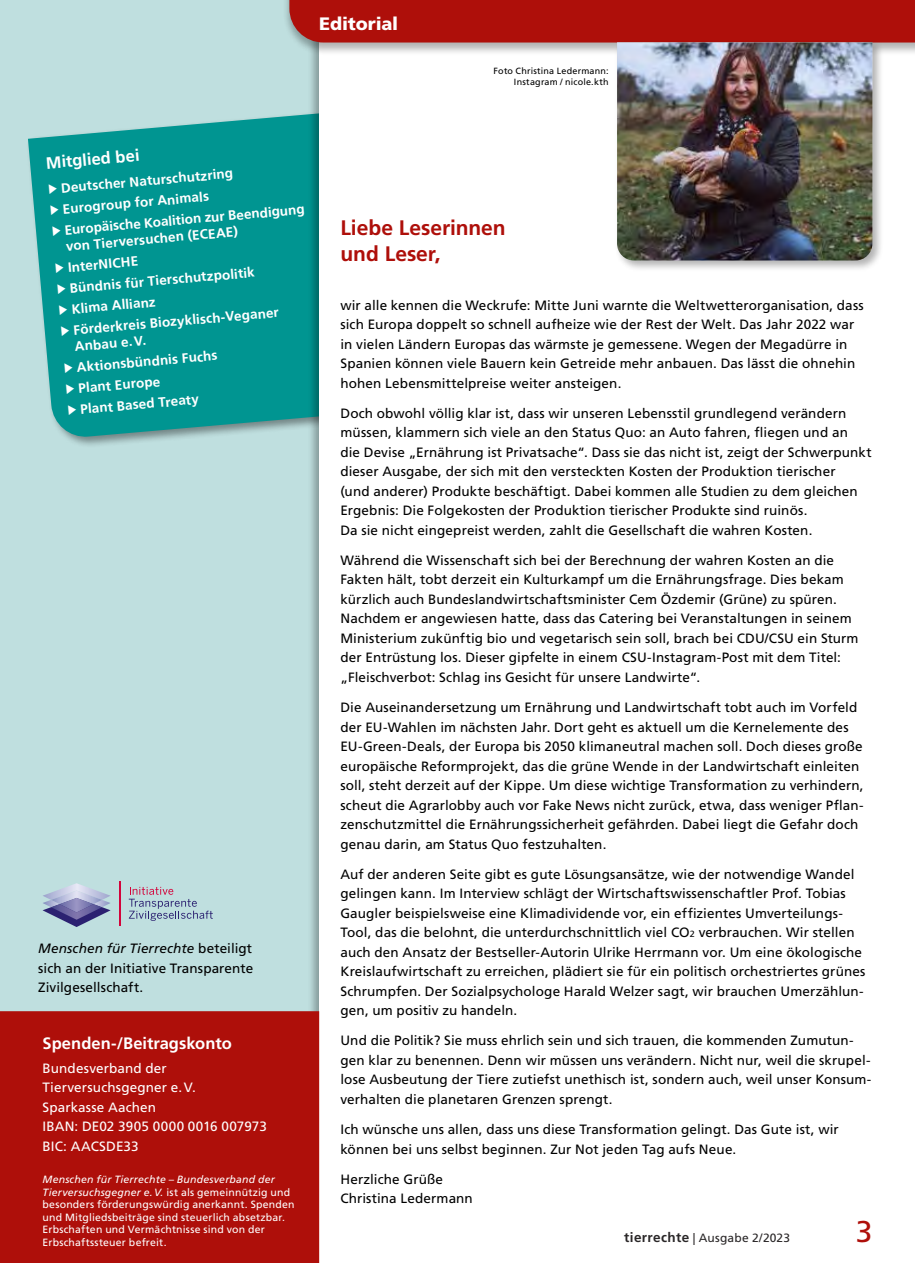
<style>
.page{position:relative;width:915px;height:1263px;background:#fff}
.page>*{position:absolute;margin:0;border:0;box-sizing:border-box;transform-origin:0 0}
.t1{font:30px "Frutiger LT Std";color:#ae0f0a}
.t2{font:700 21px/25.2px "Frutiger LT Std";letter-spacing:-.005em;color:#ae0f0a}
.t3{font:900 18px "Frutiger LT Std";letter-spacing:-.01em;color:#fff}
.t4{font:700 16.5px "Frutiger LT Std";color:#fff}
.t5{font:13.5px/19.5px "Frutiger LT Std";letter-spacing:.005em;color:#000}
.t6{font:700 13.5px/21px "Frutiger LT Std";color:#fff}
.t7{font:13.5px/19.5px "Frutiger LT Std";letter-spacing:.01em;color:#fff}
.t8{font:12px "Frutiger LT Std";letter-spacing:.01em;color:#2a2728}
.t9{font:10.5px/12.6px "Frutiger LT Std";letter-spacing:.02em;color:#fff}
.t10{font:9px/10.8px "Frutiger LT Std";letter-spacing:.02em;color:#000;text-align:right}
.s1{font-style:italic}
.s2{font-size:9px}
.s3{font-weight:700;font-size:13.5px}
</style>
<div class="page">
<div style="left:0;top:0;width:340px;height:1263px;background:#bfdfdf"></div>
<div style="left:26px;top:107px;width:374px;height:341px;background:#000;opacity:.4"></div>
<svg style="left:28px;top:110px;width:279px;height:328px;background:#169d99"></svg>
<div style="left:319px;top:0;width:595px;height:1263px;background:#fff"></div>
<div style="left:282px;top:0;width:632px;height:56px;background:#000;opacity:.3"></div>
<div style="left:289px;top:0;width:625px;height:43px;background:#ae0f0a"></div>
<div style="left:0;top:1011px;width:319px;height:252px;background:#ae0f0a"></div>
<svg style="left:43px;top:883px;width:68px;height:44px"></svg>
<img style="left:51px;top:890px;width:51px;height:14px">
<img style="left:60px;top:898px;width:34px;height:14px">
<svg style="left:129px;top:887px;width:84px;height:34px"></svg>
<hr style="left:120px;top:881px;width:1px;height:44px;background:#d3043b">
<div style="left:614px;top:40px;width:269px;height:232px;background:#000;opacity:.3"></div>
<img style="left:617px;top:43px;width:255px;height:218px">
<svg style="left:49px;top:183px;width:8px;height:11px"></svg>
<svg style="left:50px;top:204px;width:9px;height:11px"></svg>
<svg style="left:52px;top:225px;width:9px;height:11px"></svg>
<svg style="left:56px;top:263px;width:8px;height:10px"></svg>
<svg style="left:57px;top:283px;width:9px;height:11px"></svg>
<svg style="left:59px;top:304px;width:9px;height:11px"></svg>
<svg style="left:61px;top:325px;width:9px;height:11px"></svg>
<svg style="left:64px;top:363px;width:9px;height:10px"></svg>
<svg style="left:66px;top:384px;width:9px;height:10px"></svg>
<svg style="left:68px;top:405px;width:8px;height:10px"></svg>
<h3 class="t3" style="left:319px;top:13px;width:81px">Editorial</h3>
<p class="t10" style="left:493px;top:66px;width:116px">Foto Christina Ledermann:<br>Instagram / nicole.kth</p>
<p class="t4" style="left:45px;top:153px;width:95px;rotate:-5deg">Mitglied bei</p>
<p class="t6" style="left:60px;top:178px;width:242px;rotate:-5deg">Deutscher Naturschutzring<br>Eurogroup for Animals<br>Europäische Koalition zur Beendigung</p>
<p class="t6" style="left:65px;top:236px;width:207px;rotate:-5deg">von Tierversuchen (ECEAE)<br>InterNICHE<br>Bündnis für Tierschutzpolitik<br>Klima Allianz<br>Förderkreis Biozyklisch-Veganer</p>
<p class="t6" style="left:74px;top:336px;width:143px;rotate:-5deg">Anbau e.V.<br>Aktionsbündnis Fuchs<br>Plant Europe<br>Plant Based Treaty</p>
<p class="t5" style="left:38px;top:939px;width:216px;text-align:justify"><span class="s1">Menschen für Tierrechte</span> beteiligt sich an der Initiative Transparente Zivilgesellschaft.</p>
<p class="t4" style="left:43px;top:1034px;width:191px">Spenden-/Beitragskonto</p>
<p class="t7" style="left:43px;top:1058px;width:226px">Bundesverband der<br>Tierversuchsgegner e.V.<br>Sparkasse Aachen<br>IBAN: DE02 3905 0000 0016 007973<br>BIC: AACSDE33</p>
<p class="t9" style="left:43px;top:1173px;width:253px"><span class="s1">Menschen für Tierrechte – Bundesverband der Tierversuchsgegner e.V.</span> ist als gemeinnützig und besonders förderungswürdig anerkannt. Spenden und Mitgliedsbeiträge sind steuerlich absetzbar.<br>Erbschaften und Vermächtnisse sind von der Erbschaftssteuer befreit.</p>
<h2 class="t2" style="left:340px;top:216px;width:167px">Liebe Leserinnen und Leser,</h2>
<p class="t5" style="left:340px;top:295px;width:524px">wir alle kennen die Weckrufe: Mitte Juni warnte die Weltwetterorganisation, dass sich Europa doppelt so schnell aufheize wie der Rest der Welt. Das Jahr 2022 war in vielen Ländern Europas das wärmste je gemessene. Wegen der Megadürre in Spanien können viele Bauern kein Getreide mehr anbauen. Das lässt die ohnehin hohen Lebensmittelpreise weiter ansteigen.</p>
<p class="t5" style="left:340px;top:403px;width:532px">Doch obwohl völlig klar ist, dass wir unseren Lebensstil grundlegend verändern müssen, klammern sich viele an den Status Quo: an Auto fahren, fliegen und an<br>die Devise „Ernährung ist Privatsache“. Dass sie das nicht ist, zeigt der Schwerpunkt dieser Ausgabe, der sich mit den versteckten Kosten der Produktion tierischer<br>(und anderer) Produkte beschäftigt. Dabei kommen alle Studien zu dem gleichen Ergebnis: Die Folgekosten der Produktion tierischer Produkte sind ruinös.<br>Da sie nicht eingepreist werden, zahlt die Gesellschaft die wahren Kosten.</p>
<p class="t5" style="left:340px;top:550px;width:519px">Während die Wissenschaft sich bei der Berechnung der wahren Kosten an die Fakten hält, tobt derzeit ein Kulturkampf um die Ernährungsfrage. Dies bekam kürzlich auch Bundeslandwirtschaftsminister Cem Özdemir (Grüne) zu spüren.<br>Nachdem er angewiesen hatte, dass das Catering bei Veranstaltungen in seinem Ministerium zukünftig bio und vegetarisch sein soll, brach bei CDU/CSU ein Sturm der Entrüstung los. Dieser gipfelte in einem CSU-Instagram-Post mit dem Titel: „Fleischverbot: Schlag ins Gesicht für unsere Landwirte“.</p>
<p class="t5" style="left:340px;top:698px;width:524px">Die Auseinandersetzung um Ernährung und Landwirtschaft tobt auch im Vorfeld der EU-Wahlen im nächsten Jahr. Dort geht es aktuell um die Kernelemente des EU-Green-Deals, der Europa bis 2050 klimaneutral machen soll. Doch dieses große europäische Reformprojekt, das die grüne Wende in der Landwirtschaft einleiten soll, steht derzeit auf der Kippe. Um diese wichtige Transformation zu verhindern, scheut die Agrarlobby auch vor Fake News nicht zurück, etwa, dass weniger Pflan&shy;zenschutzmittel die Ernährungssicherheit gefährden. Dabei liegt die Gefahr doch genau darin, am Status Quo festzuhalten.</p>
<p class="t5" style="left:340px;top:864px;width:526px">Auf der anderen Seite gibt es gute Lösungsansätze, wie der notwendige Wandel gelingen kann. Im Interview schlägt der Wirtschaftswissenschaftler Prof. Tobias Gaugler beispielsweise eine Klimadividende vor, ein effizientes Umverteilungs-Tool, das die belohnt, die unterdurchschnittlich viel CO<span class="s2">2</span> verbrauchen. Wir stellen auch den Ansatz der Bestseller-Autorin Ulrike Herrmann vor. Um eine ökologische Kreislaufwirtschaft zu erreichen, plädiert sie für ein politisch orchestriertes grünes Schrumpfen. Der Sozialpsychologe Harald Welzer sagt, wir brauchen Umerzählun&shy;gen, um positiv zu handeln.</p>
<p class="t5" style="left:340px;top:1031px;width:532px">Und die Politik? Sie muss ehrlich sein und sich trauen, die kommenden Zumutun&shy;gen klar zu benennen. Denn wir müssen uns verändern. Nicht nur, weil die skrupel&shy;lose Ausbeutung der Tiere zutiefst unethisch ist, sondern auch, weil unser Konsum&shy;verhalten die planetaren Grenzen sprengt.</p>
<p class="t5" style="left:340px;top:1120px;width:499px">Ich wünsche uns allen, dass uns diese Transformation gelingt. Das Gute ist, wir können bei uns selbst beginnen. Zur Not jeden Tag aufs Neue.</p>
<p class="t5" style="left:340px;top:1169px;width:134px">Herzliche Grüße<br>Christina Ledermann</p>
<p class="t8" style="left:624px;top:1230px;width:167px"><span class="s3">tierrechte</span> | Ausgabe 2/2023</p>
<h1 class="t1" style="left:855px;top:1214px;width:18px">3</h1>
</div>
